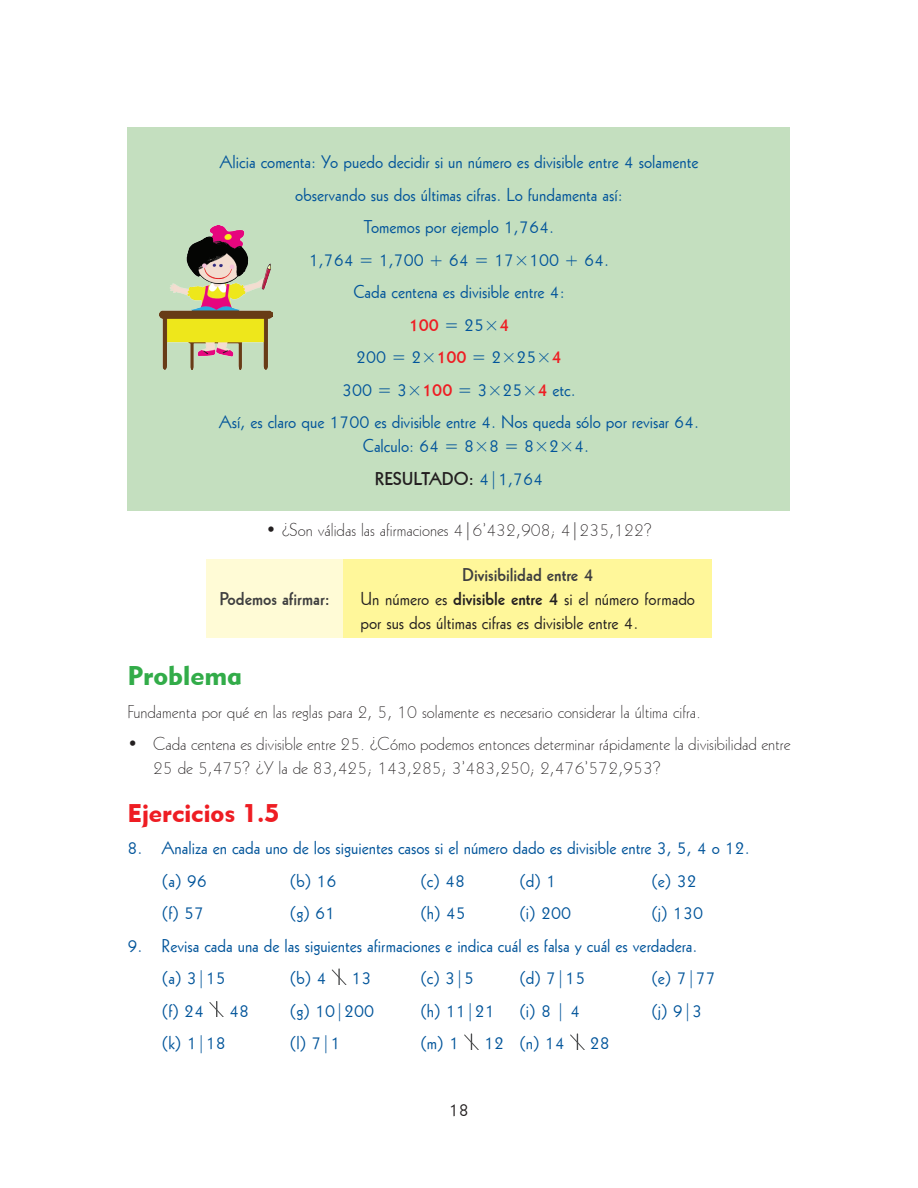
<style>
.page{position:relative;width:918px;height:1188px;background:#fff}
.page>*{position:absolute;margin:0;border:0;box-sizing:border-box;transform-origin:0 0}
.t1{font:27px "Geometric 415 BT Black A";color:#32ac49}
.t2{font:25.5px "Geometric 415 BT Black A";color:#ee1d23}
.t3{font:18px/32.5px "Geometric 231 BT Roman C";color:#01549a}
.t4{font:18px/24px "Geometric 231 BT Light C";color:#231f20}
.t5{font:18px/24px "Geometric 231 BT Roman C";color:#231f20}
.t6{font:18px "Geometric 231 BT Bold C";color:#3e3e3f}
.t7{font:18px "Geometric 231 BT Bold C";color:#231f20}
.t8{font:18px "Geometric 231 BT Bold C";color:#ee1d23}
.s1{font-family:"Geometric 231 BT Roman C";color:#01549a}
.s2{font-family:"Geometric 231 BT Bold C";color:#ee1d23}
.s3{font-family:"Geometric 231 BT Bold C";color:#231f20}
.s4{font-family:"Geometric 231 BT Bold C"}
</style>
<div class="page">
<div style="left:206px;top:559px;width:137px;height:79px;background:#fffbd6"></div>
<div style="left:343px;top:559px;width:369px;height:79px;background:#fff79a"></div>
<svg style="left:332px;top:969px;width:14px;height:15px"></svg>
<svg style="left:209px;top:1001px;width:15px;height:16px"></svg>
<svg style="left:464px;top:1034px;width:14px;height:15px"></svg>
<svg style="left:570px;top:1034px;width:14px;height:15px"></svg>
<div style="left:128px;top:128px;width:662px;height:383px;background:#c4dfbf"></div>
<img style="left:160px;top:226px;width:113px;height:143px">
<p class="t3" style="left:220px;top:145px;width:480px;text-align:center">Alicia comenta: Yo puedo decidir si un número es divisible entre 4 solamente observando sus dos últimas cifras. Lo fundamenta así:<br>Tomemos por ejemplo 1,764.<br>1,764 = 1,700 + 64 = 17×100 + 64.<br>Cada centena es divisible entre 4:</p>
<p class="t8" style="left:409px;top:312px;width:102px">100 <span class="s1">= 25×</span>4</p>
<p class="t3" style="left:219px;top:340px;width:482px;text-align:center">200 = 2×<span class="s2">100</span> = 2×25×<span class="s2">4<br></span>300 = 3×<span class="s2">100</span> = 3×25×<span class="s2">4</span> etc.<br>Así, es claro que 1700 es divisible entre 4. Nos queda sólo por revisar 64.</p>
<p class="t3" style="left:363px;top:429px;width:228px">Calculo: 64 = 8×8 = 8×2×4.</p>
<p class="t7" style="left:375px;top:466px;width:21px">Resultado</p>
<p class="t3" style="left:469px;top:461px;width:76px"><span class="s3">:</span> 4|1,764</p>
<p class="t4" style="left:266px;top:517px;width:388px">• ¿Son válidas las afirmaciones 4|6’432,908; 4|235,122?</p>
<p class="t6" style="left:220px;top:587px;width:112px">Podemos afirmar:</p>
<p class="t6" style="left:462px;top:563px;width:133px">Divisibilidad entre 4</p>
<p class="t5" style="left:360px;top:586px;width:336px">Un número es <span class="s4">divisible entre 4</span> si el número formado por sus dos últimas cifras es divisible entre 4.</p>
<h1 class="t1" style="left:128px;top:659px;width:116px">Problema</h1>
<p class="t4" style="left:128px;top:699px;width:575px">Fundamenta por qué en las reglas para 2, 5, 10 solamente es necesario considerar la última cifra.</p>
<p class="t4" style="left:153px;top:731px;width:639px;text-indent:-26px">• Cada centena es divisible entre 25. ¿Cómo podemos entonces determinar rápidamente la divisibilidad entre<br>25 de 5,475? ¿Y la de 83,425; 143,285; 3’483,250; 2,476’572,953?</p>
<h2 class="t2" style="left:128px;top:797px;width:153px">Ejercicios 1.5</h2>
<p class="t3" style="left:162px;top:831px;width:590px;text-indent:-34px">8. Analiza en cada uno de los siguientes casos si el número dado es divisible entre 3, 5, 4 o 12. (a) 96</p>
<p class="t3" style="left:290px;top:864px;width:49px">(b) 16</p>
<p class="t3" style="left:420px;top:864px;width:47px">(c) 48</p>
<p class="t3" style="left:519px;top:864px;width:39px">(d) 1</p>
<p class="t3" style="left:651px;top:864px;width:47px">(e) 32</p>
<p class="t3" style="left:162px;top:896px;width:44px">(f) 57</p>
<p class="t3" style="left:290px;top:896px;width:47px">(g) 61</p>
<p class="t3" style="left:420px;top:896px;width:47px">(h) 45</p>
<p class="t3" style="left:519px;top:896px;width:53px">(i) 200</p>
<p class="t3" style="left:651px;top:896px;width:53px">(j) 130</p>
<p class="t3" style="left:162px;top:929px;width:537px;text-indent:-34px">9. Revisa cada una de las siguientes afirmaciones e indica cuál es falsa y cuál es verdadera. (a) 3|15</p>
<p class="t3" style="left:290px;top:961px;width:39px">(b) 4</p>
<p class="t3" style="left:352px;top:961px;width:22px">13</p>
<p class="t3" style="left:420px;top:961px;width:56px">(c) 3|5</p>
<p class="t3" style="left:519px;top:961px;width:68px">(d) 7|15</p>
<p class="t3" style="left:651px;top:961px;width:66px">(e) 7|77</p>
<p class="t3" style="left:162px;top:994px;width:44px">(f) 24</p>
<p class="t3" style="left:229px;top:994px;width:22px">48</p>
<p class="t3" style="left:290px;top:994px;width:86px">(g) 10|200</p>
<p class="t3" style="left:420px;top:994px;width:76px">(h) 11|21</p>
<p class="t3" style="left:519px;top:994px;width:62px">(i) 8 | 4</p>
<p class="t3" style="left:651px;top:994px;width:52px">(j) 9|3</p>
<p class="t3" style="left:162px;top:1026px;width:66px">(k) 1|18</p>
<p class="t3" style="left:290px;top:1026px;width:52px">(l) 7|1</p>
<p class="t3" style="left:420px;top:1026px;width:40px">(m) 1</p>
<p class="t3" style="left:484px;top:1026px;width:82px">12 (n) 14</p>
<p class="t3" style="left:590px;top:1026px;width:22px">28</p>
<p class="t5" style="left:449px;top:1097px;width:22px">18</p>
</div>
